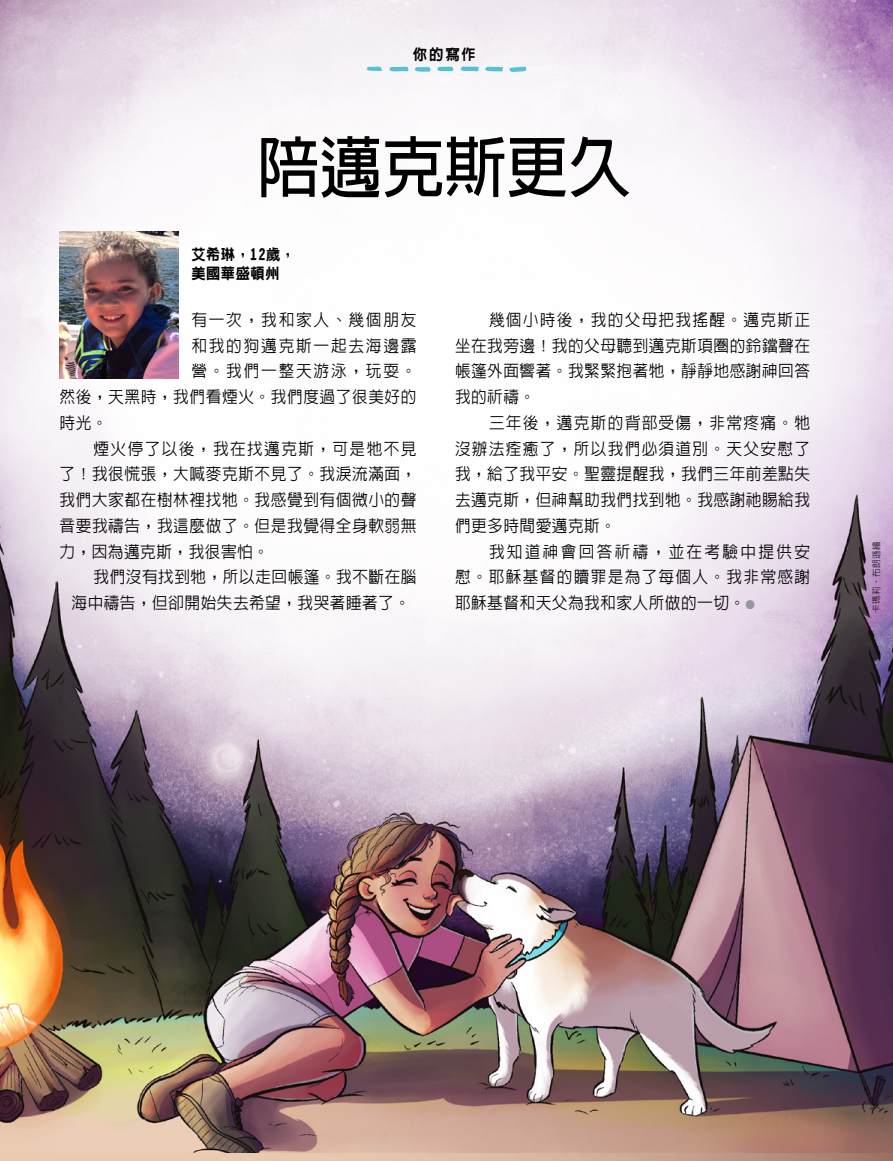
<style>
.page{position:relative;width:893px;height:1161px;background:#fff}
.page>*{position:absolute;margin:0;border:0;box-sizing:border-box;transform-origin:0 0}
.t1{font:700 66px "AR Hei B5";letter-spacing:-.005em;color:#000;scale:.95 1}
.p1{font:500 16.5px/25.7px "AR Hei B5";letter-spacing:.03em;color:#000;text-align:justify;scale:.95 1}
.p1_first{font:500 16.5px "AR Hei B5";letter-spacing:.115em;color:#000;scale:.95 1}
.p1_first-2{font:500 16.5px "AR Hei B5";letter-spacing:.035em;color:#000;scale:.95 1}
.p1_author-name{font:800 15px/18.9px "AR Hei B5";letter-spacing:.04em;color:#000;scale:.95 1}
.t2{font:300 9px "AR Hei B5";letter-spacing:.04em;color:#000;scale:.95 1}
.s1{font-family:"Ding P Ilds Dpi";font-weight:400;font-size:12.75px;color:#969798}
</style>
<div class="page">
<img style="left:0;top:0;width:893px;height:1153px">
<img style="left:60px;top:231px;width:119px;height:147px">
<svg style="left:389px;top:67px;width:19px;height:4px"></svg>
<svg style="left:460px;top:66px;width:19px;height:5px"></svg>
<svg style="left:485px;top:67px;width:18px;height:5px"></svg>
<svg style="left:509px;top:67px;width:17px;height:5px"></svg>
<svg style="left:415px;top:67px;width:15px;height:5px"></svg>
<svg style="left:437px;top:67px;width:16px;height:4px"></svg>
<svg style="left:366px;top:67px;width:16px;height:4px"></svg>
<svg style="left:0;top:1153px;width:893px;height:8px;background:#d6b39e"></svg>
<p class="p1_author-name" style="left:413px;top:45px;width:68px">你的寫作</p>
<p class="t1" style="left:257px;top:134px;width:395px">陪邁克斯更久</p>
<p class="p1_author-name" style="left:191px;top:245px;width:111px">艾希琳，12歲，美國華盛頓州</p>
<p class="p1_first" style="left:191px;top:311px;width:239px">有一次，我和家人、幾個朋友</p>
<p class="p1_first" style="left:191px;top:337px;width:239px">和我的狗邁克斯一起去海邊露</p>
<p class="p1_first" style="left:191px;top:363px;width:239px">營。我們一整天游泳，玩耍。</p>
<p class="p1_first-2" style="left:60px;top:389px;width:377px">然後，天黑時，我們看煙火。我們度過了很美好的</p>
<p class="p1_first" style="left:60px;top:414px;width:52px">時光。</p>
<p class="p1" style="left:60px;top:435px;width:377px;text-indent:34px">煙火停了以後，我在找邁克斯，可是牠不見了！我很慌張，大喊麥克斯不見了。我淚流滿面，我們大家都在樹林裡找牠。我感覺到有個微小的聲音要我禱告，我這麼做了。但是我覺得全身軟弱無力，因為邁克斯，我很害怕。</p>
<p class="p1" style="left:72px;top:564px;width:365px;text-indent:22px">我們沒有找到牠，所以走回帳篷。我不斷在腦海中禱告，但卻開始失去希望，我哭著睡著了。</p>
<p class="p1" style="left:455px;top:307px;width:375px;text-indent:34px">幾個小時後，我的父母把我搖醒。邁克斯正坐在我旁邊！我的父母聽到邁克斯項圈的鈴鐺聲在帳篷外面響著。我緊緊抱著牠，靜靜地感謝神回答我的祈禱。</p>
<p class="p1" style="left:455px;top:410px;width:375px;text-indent:34px">三年後，邁克斯的背部受傷，非常疼痛。牠沒辦法痊癒了，所以我們必須道別。天父安慰了我，給了我平安。聖靈提醒我，我們三年前差點失去邁克斯，但神幫助我們找到牠。我感謝祂賜給我們更多時間愛邁克斯。</p>
<p class="p1" style="left:455px;top:538px;width:375px;text-indent:34px">我知道神會回答祈禱，並在考驗中提供安慰。耶穌基督的贖罪是為了每個人。我非常感謝耶穌基督和天父為我和家人所做的一切。<span class="s1">●</span></p>
<p class="t2" style="left:872px;top:612px;width:76px;rotate:-90deg">卡瑪莉·布朗遜繪</p>
</div>
